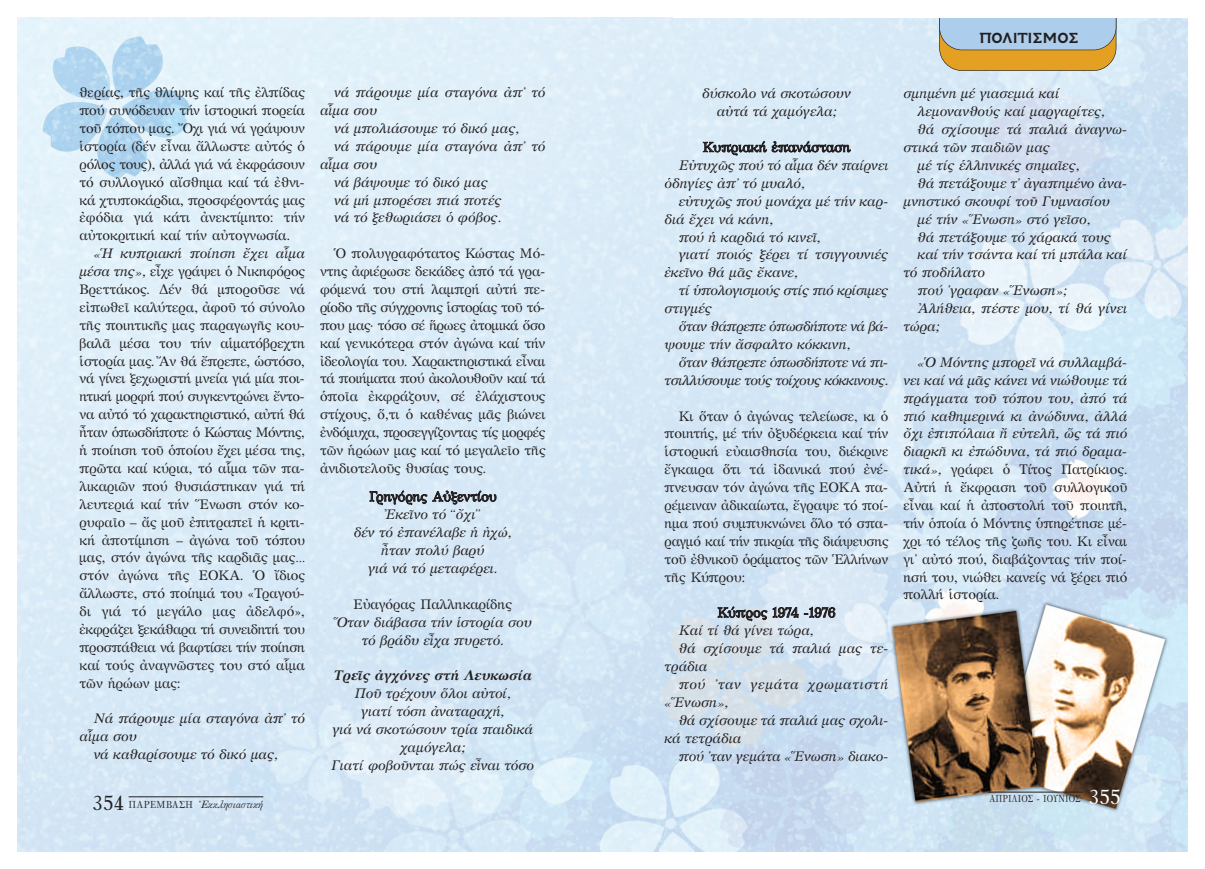
<style>
.page{position:relative;width:1205px;height:869px;background:#fff}
.page>*{position:absolute;margin:0;border:0;box-sizing:border-box;transform-origin:0 0}
.t1{font:700 16.25px "GFS Neohellenic";color:#231f20}
.t2{font:13.75px/17.9px "GFS Artemisia";color:#231f20;text-align:justify}
.t3{font:italic 13.75px/17.9px "GFS Artemisia";color:#231f20;text-align:center}
.t4{font:italic 13.75px "GFS Artemisia";letter-spacing:-.03em;color:#231f20}
.t5{font:italic 13.75px "GFS Artemisia";letter-spacing:-.025em;color:#231f20}
.t6{font:italic 13.75px "GFS Artemisia";letter-spacing:.045em;color:#231f20}
.t7{font:italic 700 13.75px "GFS Artemisia";color:#231f20}
.t8{font:11.25px "GFS Solomos";color:#231f20}
.t9{font:10px "GFS Bodoni";color:#231f20;scale:.9 1}
.s1{font-style:italic}
.s2{font-family:"GFS Porson";font-size:20px}
.s3{font-family:"GFS Bodoni";font-size:10px}
.s4{font-family:"GFS Porson";font-size:20px;color:#fff}
</style>
<div class="page">
<img style="left:17px;top:18px;width:1170px;height:832px">
<hr style="left:987px;top:791px;width:96px;height:1px;background:#231f20">
<hr style="left:129px;top:796px;width:134px;height:1px;background:#231f20">
<svg style="left:939px;top:18px;width:177px;height:53px;background:#bdb79a"></svg>
<p class="t2" style="left:80px;top:85px;width:227px">θερίας, τῆς θλίψης καί τῆς ἐλπίδας πού συνόδευαν τήν ἱστορική πορεία τοῦ τόπου μας. Ὄχι γιά νά γράψουν ἱστορία (δέν εἶναι ἄλλωστε αὐτός ὁ ρόλος τους), ἀλλά γιά νά ἐκ φράσουν τό συλλογικό αἴσθημα καί τά ἐθνι&shy;κά χτυποκάρδια, προσφέροντάς μας ἐφόδια γιά κάτι ἀνεκτίμητο: τήν αὐτοκριτική καί τήν αὐτογνωσία.</p>
<p class="t2" style="left:80px;top:246px;width:227px;text-indent:14px"><span class="s1">«Ἡ κυπριακή ποίηση ἔχει αἷμα μέσα της»,</span> εἶχε γράψει ὁ Νικηφόρος Βρεττάκος. Δέν θά μποροῦσε νά εἰπωθεῖ καλύτερα, ἀφοῦ τό σύνολο τῆς ποιητικῆς μας παραγωγῆς κου&shy;βαλᾶ μέσα του τήν αἱματόβρεχτη ἱστορία μας. Ἄν θά ἔπρεπε, ὡστόσο, νά γίνει ξεχωριστή μνεία γιά μία ποι&shy;ητική μορφή πού συγκεντρώνει ἔντο&shy;να αὐτό τό χαρακτηριστικό, αὐτή θά ἦταν ὁπωσδήποτε ὁ Κώστας Μόντης, ἡ ποίηση τοῦ ὁποίου ἔχει μέσα της, πρῶτα καί κύρια, τό αἷμα τῶν πα&shy;λικαριῶν πού θυσιάστηκαν γιά τή λευτεριά καί τήν Ἕνωση στόν κο&shy;ρυφαῖο – ἄς μοῦ ἐπιτραπεῖ ἡ κριτι&shy;κή ἀποτίμηση – ἀγώνα τοῦ τόπου μας, στόν ἀγώνα τῆς καρδιᾶς μας… στόν ἀγώνα τῆς ΕΟΚΑ. Ὁ ἴδιος ἄλλωστε, στό ποίημά του «Τραγού&shy;δι γιά τό μεγάλο μας ἀδελφό», ἐκφράζει ξεκάθαρα τή συνειδητή του προσπάθεια νά βαφτίσει τήν ποίηση καί τούς ἀνα γνῶστες του στό αἷμα τῶν ἡρώων μας:</p>
<p class="t3" style="left:94px;top:711px;width:213px">Νά πάρουμε μία σταγόνα ἀπ’ τό</p>
<p class="t3" style="left:80px;top:729px;width:59px">αἷμα σου</p>
<p class="t3" style="left:94px;top:746px;width:186px">νά καθαρίσουμε τό δικό μας,</p>
<p class="t8" style="left:92px;top:799px;width:172px"><span class="s2">354</span> <span class="s3">ΠAPEMBAΣH</span> Ἐκκλησιαστική</p>
<p class="t3" style="left:334px;top:85px;width:213px">νά πάρουμε μία σταγόνα ἀπ’ τό</p>
<p class="t3" style="left:320px;top:103px;width:59px">αἷμα σου</p>
<p class="t3" style="left:334px;top:121px;width:186px">νά μπολιάσουμε τό δικό μας,</p>
<p class="t3" style="left:334px;top:139px;width:213px">νά πάρουμε μία σταγόνα ἀπ’ τό</p>
<p class="t3" style="left:320px;top:157px;width:59px">αἷμα σου</p>
<p class="t3" style="left:334px;top:174px;width:155px">νά βάψουμε τό δικό μας</p>
<p class="t3" style="left:334px;top:192px;width:169px">νά μή μπορέσει πιά ποτές</p>
<p class="t3" style="left:334px;top:210px;width:168px">νά τό ξεθωριάσει ὁ φόβος.</p>
<p class="t2" style="left:320px;top:246px;width:227px;text-indent:14px">Ὁ πολυγραφότατος Κώστας Μό - ντης ἀφιέρωσε δεκάδες ἀπό τά γρα&shy;φόμενά του στή λαμπρή αὐτή πε&shy;ρίοδο τῆς σύγχρονης ἱστορίας τοῦ τό&shy;που μας· τόσο σέ ἥρωες ἀτομικά ὅσο καί γενικότερα στόν ἀγώνα καί τήν ἰδεολογία του. Χαρακτηριστικά εἶναι τά ποιήματα πού ἀκολουθοῦν καί τά ὁποῖα ἐκ φράζουν, σέ ἐλάχιστους στίχους, ὅ,τι ὁ καθένας μᾶς βιώνει ἐνδόμυχα, προσεγγίζοντας τίς μορ φές τῶν ἡρώων μας καί τό μεγαλεῖο τῆς ἀνιδιοτελοῦς θυσίας τους.</p>
<p class="t2" style="left:369px;top:489px;width:129px">Γρηγόρης Αὐξεντίου</p>
<p class="t3" style="left:354px;top:507px;width:159px">Ἐκεῖνο τό “ὄχι”<br>δέν τό ἐπανέλαβε ἡ ἠχώ, ἦταν πολύ βαρύ<br>γιά νά τό μεταφέρει.</p>
<p class="t2" style="left:353px;top:596px;width:160px">Εὐαγόρας Παλληκαρίδης</p>
<p class="t3" style="left:334px;top:614px;width:200px">Ὅταν διάβασα τήν ἱστορία σου τό βράδυ εἶχα πυρετό.</p>
<p class="t7" style="left:333px;top:670px;width:200px">Τρεῖς ἀγχόνες στή Λευκωσία</p>
<p class="t3" style="left:331px;top:686px;width:204px">Ποῦ τρέχουν ὅλοι αὐτοί,<br>γιατί τόση ἀναταραχή,<br>γιά νά σκοτώσουν τρία παιδικά χαμόγελα;<br>Γιατί φοβοῦνται πώς εἶναι τόσο</p>
<p class="t1" style="left:979px;top:33px;width:100px">ΠΟΛΙΤΙΣΜΟΣ</p>
<p class="t3" style="left:702px;top:86px;width:150px">δύσκολο νά σκοτώσουν αὐτά τά χαμόγελα;</p>
<p class="t2" style="left:703px;top:140px;width:149px">Κυπριακή ἐπανάσταση</p>
<p class="t3" style="left:664px;top:158px;width:225px;text-align:left;text-indent:14px">Εὐτυχῶς πού τό αἷμα δέν παίρνει ὁδηγίες ἀπ’ τό μυαλό,</p>
<p class="t3" style="left:679px;top:194px;width:211px">εὐτυχῶς πού μονάχα μέ τήν καρ-</p>
<p class="t3" style="left:664px;top:211px;width:110px">διά ἔχει νά κάνη,</p>
<p class="t3" style="left:679px;top:229px;width:143px">πού ἡ καρδιά τό κινεῖ,</p>
<p class="t3" style="left:679px;top:247px;width:211px">γιατί ποιός ξέρει τί τσιγγουνιές</p>
<p class="t3" style="left:664px;top:265px;width:135px">ἐκεῖνο θά μᾶς ἔκανε,</p>
<p class="t5" style="left:679px;top:285px;width:211px">τί ὑπολογισμούς στίς πιό κρίσιμες</p>
<p class="t3" style="left:664px;top:301px;width:49px">στιγμές</p>
<p class="t4" style="left:679px;top:321px;width:211px">ὅταν θάπρεπε ὁπωσδήποτε νά βά-</p>
<p class="t3" style="left:664px;top:337px;width:187px">ψουμε τήν ἄσφαλτο κόκκινη,</p>
<p class="t4" style="left:679px;top:357px;width:211px">ὅταν θάπρεπε ὁπωσδήποτε νά πι-</p>
<p class="t4" style="left:664px;top:375px;width:225px">τσιλλύσουμε τούς τοίχους κόκκινους.</p>
<p class="t2" style="left:664px;top:408px;width:225px;text-indent:14px">Κι ὅταν ὁ ἀγώνας τελείωσε, κι ὁ ποιητής, μέ τήν ὀξυδέρκεια καί τήν ἱστορική εὐαισθησία του, διέκρινε ἔγκαιρα ὅτι τά ἰδανικά πού ἐνέ&shy;πνευσαν τόν ἀγώνα τῆς ΕΟΚΑ πα&shy;ρέμειναν ἀδικαίωτα, ἔγραψε τό ποί&shy;ημα πού συμπυκνώνει ὅλο τό σπα&shy;ραγμό καί τήν πικρία τῆς διάψευσης τοῦ ἐθνικοῦ ὁράματος τῶν Ἑλλήνων τῆς Κύπρου:</p>
<p class="t2" style="left:717px;top:605px;width:120px">Κύπρος 1974 -1976</p>
<p class="t3" style="left:679px;top:623px;width:137px">Καί τί θά γίνει τώρα,</p>
<p class="t3" style="left:679px;top:640px;width:211px">θά σχίσουμε τά παλιά μας τε-</p>
<p class="t3" style="left:664px;top:658px;width:44px">τράδια</p>
<p class="t6" style="left:679px;top:679px;width:211px">πού ’ταν γεμάτα χρωματιστή</p>
<p class="t3" style="left:664px;top:694px;width:65px">«Ἕνωση»,</p>
<p class="t3" style="left:679px;top:712px;width:211px">θά σχίσουμε τά παλιά μας σχολι-</p>
<p class="t3" style="left:664px;top:730px;width:78px">κά τετράδια</p>
<p class="t3" style="left:679px;top:748px;width:211px">πού ’ταν γεμάτα «Ἕνωση» διακο-</p>
<p class="t3" style="left:903px;top:86px;width:158px">σμημένη μέ γιασεμιά καί</p>
<p class="t3" style="left:917px;top:104px;width:189px">λεμονανθούς καί μαργαρίτες,</p>
<p class="t3" style="left:917px;top:122px;width:211px">θά σχίσουμε τά παλιά ἀναγνω-</p>
<p class="t3" style="left:903px;top:140px;width:148px">στικά τῶν παιδιῶν μας</p>
<p class="t3" style="left:917px;top:158px;width:163px">μέ τίς ἑλληνικές σημαῖες,</p>
<p class="t3" style="left:917px;top:176px;width:211px">θά πετάξουμε τ’ ἀγαπημένο ἀνα-</p>
<p class="t3" style="left:903px;top:194px;width:208px">μνηστικό σκουφί τοῦ Γυμνασίου</p>
<p class="t3" style="left:917px;top:211px;width:174px">μέ τήν «Ἕνωση» στό γεῖσο,</p>
<p class="t3" style="left:917px;top:229px;width:195px">θά πετάξουμε τό χάρακά τους</p>
<p class="t3" style="left:917px;top:247px;width:211px">καί τήν τσάντα καί τή μπάλα καί</p>
<p class="t3" style="left:903px;top:265px;width:83px">τό ποδήλατο</p>
<p class="t3" style="left:917px;top:283px;width:150px">πού ’γραφαν «Ἕνωση»;</p>
<p class="t3" style="left:917px;top:301px;width:211px">Ἀλήθεια, πέστε μου, τί θά γίνει</p>
<p class="t3" style="left:903px;top:319px;width:37px">τώρα;</p>
<p class="t2" style="left:903px;top:354px;width:225px;text-indent:14px"><span class="s1">«Ὁ Μόντης μπορεῖ νά συλλαμβά&shy;νει καί νά μᾶς κάνει νά νιώθουμε τά πράγματα τοῦ τόπου του, ἀπό τά πιό καθημερινά κι ἀνώδυνα, ἀλλά ὄχι ἐπιπόλαια ἤ εὐτελῆ, ὥς τά πιό διαρκῆ κι ἐπώδυνα, τά πιό δραμα&shy;τικά»,</span> γράφει ὁ Τίτος Πατρίκιος.<br>Αὐτή ἡ ἔκφραση τοῦ συλλογικοῦ εἶναι καί ἡ ἀποστολή τοῦ ποιητῆ, τήν ὁποία ὁ Μόντης ὑπηρέτησε μέ&shy;χρι τό τέλος τῆς ζωῆς του. Κι εἶναι γι’ αὐτό πού, διαβάζοντας τήν ποί&shy;ησή του, νιώθει κανείς νά ξέρει πιό πολλή ἱστορία.</p>
<p class="t9" style="left:989px;top:794px;width:147px">ΑΠΡΙΛΙΟΣ - ΙΟΥΝΙΟΣ <span class="s4">355</span></p>
</div>
